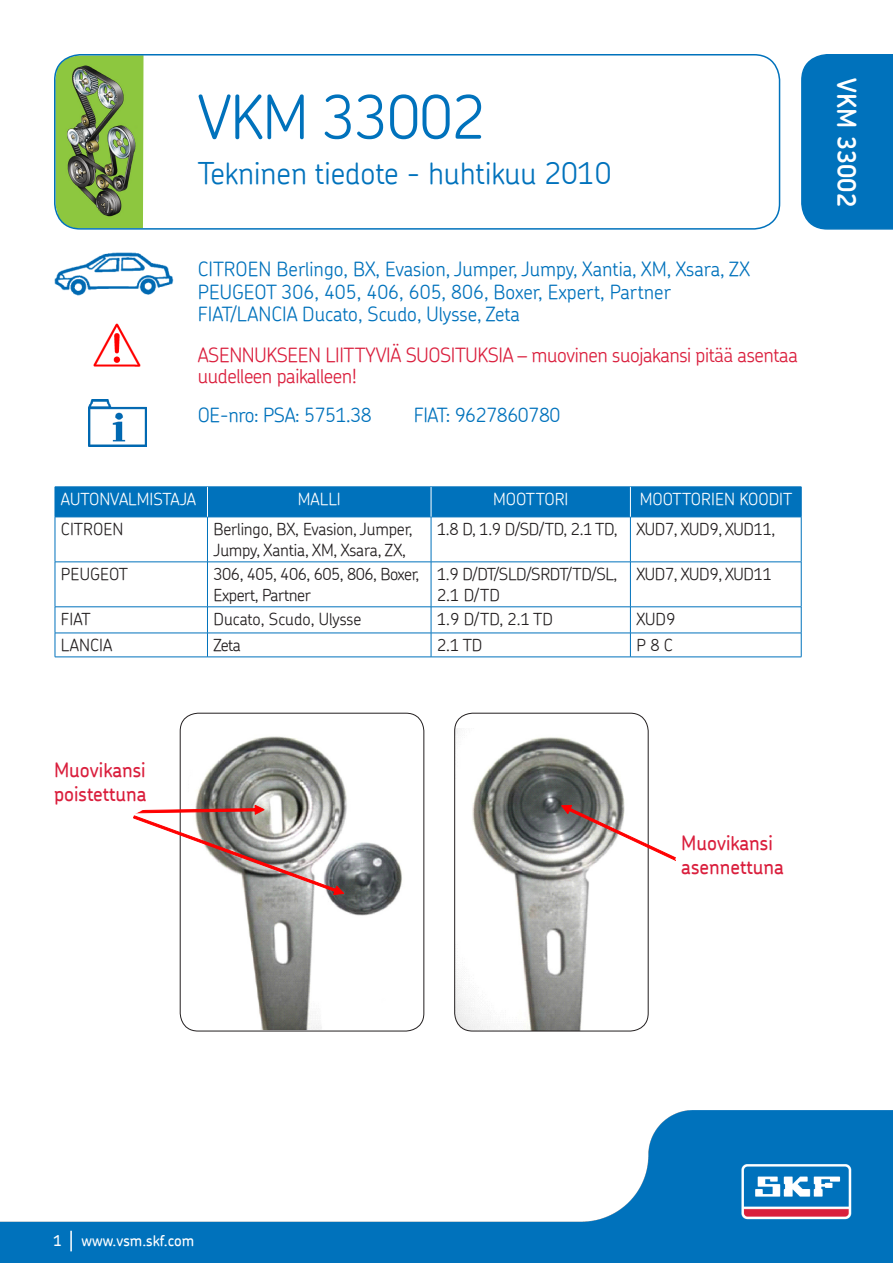
<style>
.page{position:relative;width:893px;height:1263px;background:#fff}
.page>*{position:absolute;margin:0;border:0;box-sizing:border-box;transform-origin:0 0}
.t1{font:300 60px "SKF Chevin";letter-spacing:-.02em;color:#0072bc}
.t2{font:300 30px "SKF Chevin";color:#0072bc}
.t3{font:600 25.5px "SKF Chevin";color:#fff}
.t4{font:300 19.5px "SKF Chevin";color:#0072bc}
.t5{font:300 19.5px/21px "SKF Chevin";letter-spacing:-.02em;color:#da1f3d}
.t6{font:500 19.5px/23.4px "SKF Chevin";color:#da1f3d}
.t7{font:300 19.5px "SKF Chevin";letter-spacing:-.02em;color:#0072bc}
.t8{font:300 16.5px/21px "SKF Chevin";letter-spacing:-.02em;color:#231f20}
.t9{font:300 16.5px "SKF Chevin";color:#fff}
.t10{font:300 16.5px "SKF Chevin";color:#231f20}
.t11{font:500 15px "SKF Chevin";color:#fff}
</style>
<div class="page">
<img style="left:55px;top:55px;width:89px;height:172px">
<div style="left:54px;top:54px;width:726px;height:176px;border:2px solid #0072bc;border-radius:26px"></div>
<img style="left:54px;top:253px;width:119px;height:43px">
<img style="left:93px;top:323px;width:48px;height:44px">
<img style="left:88px;top:399px;width:59px;height:48px">
<div style="left:801px;top:54px;width:92px;height:176px;background:#0072bc"></div>
<img style="left:0;top:1110px;width:893px;height:153px">
<hr style="left:70px;top:1231px;width:2px;height:20px;background:#fff">
<div style="left:56px;top:488px;width:745px;height:29px;background:#0072bc"></div>
<hr style="left:55px;top:487px;width:152px;height:1px;background:#0072bc">
<hr style="left:55px;top:487px;width:1px;height:30px;background:#0072bc">
<hr style="left:207px;top:487px;width:224px;height:1px;background:#0072bc">
<hr style="left:431px;top:487px;width:199px;height:1px;background:#0072bc">
<hr style="left:630px;top:487px;width:171px;height:1px;background:#0072bc">
<hr style="left:801px;top:487px;width:1px;height:30px;background:#0072bc">
<hr style="left:55px;top:517px;width:152px;height:1px;background:#0072bc">
<hr style="left:55px;top:517px;width:1px;height:45px;background:#0072bc">
<hr style="left:207px;top:517px;width:224px;height:1px;background:#0072bc">
<hr style="left:207px;top:517px;width:1px;height:45px;background:#0072bc">
<hr style="left:431px;top:517px;width:199px;height:1px;background:#0072bc">
<hr style="left:431px;top:517px;width:1px;height:45px;background:#0072bc">
<hr style="left:630px;top:517px;width:171px;height:1px;background:#0072bc">
<hr style="left:630px;top:517px;width:1px;height:45px;background:#0072bc">
<hr style="left:801px;top:517px;width:1px;height:45px;background:#0072bc">
<hr style="left:55px;top:562px;width:152px;height:1px;background:#0072bc">
<hr style="left:55px;top:562px;width:1px;height:45px;background:#0072bc">
<hr style="left:207px;top:562px;width:224px;height:1px;background:#0072bc">
<hr style="left:207px;top:562px;width:1px;height:45px;background:#0072bc">
<hr style="left:431px;top:562px;width:199px;height:1px;background:#0072bc">
<hr style="left:431px;top:562px;width:1px;height:45px;background:#0072bc">
<hr style="left:630px;top:562px;width:171px;height:1px;background:#0072bc">
<hr style="left:630px;top:562px;width:1px;height:45px;background:#0072bc">
<hr style="left:801px;top:562px;width:1px;height:45px;background:#0072bc">
<hr style="left:55px;top:606px;width:152px;height:1px;background:#0072bc">
<hr style="left:207px;top:606px;width:224px;height:1px;background:#0072bc">
<hr style="left:431px;top:606px;width:199px;height:1px;background:#0072bc">
<hr style="left:630px;top:606px;width:171px;height:1px;background:#0072bc">
<hr style="left:55px;top:633px;width:152px;height:1px;background:#0072bc">
<svg style="left:55px;top:607px;width:1px;height:50px"></svg>
<hr style="left:207px;top:633px;width:224px;height:1px;background:#0072bc">
<svg style="left:207px;top:607px;width:1px;height:50px"></svg>
<hr style="left:431px;top:633px;width:199px;height:1px;background:#0072bc">
<svg style="left:431px;top:607px;width:1px;height:50px"></svg>
<hr style="left:630px;top:633px;width:171px;height:1px;background:#0072bc">
<svg style="left:630px;top:607px;width:1px;height:50px"></svg>
<svg style="left:801px;top:607px;width:1px;height:50px"></svg>
<hr style="left:55px;top:657px;width:152px;height:1px;background:#0072bc">
<hr style="left:207px;top:657px;width:224px;height:1px;background:#0072bc">
<hr style="left:431px;top:657px;width:199px;height:1px;background:#0072bc">
<hr style="left:630px;top:657px;width:171px;height:1px;background:#0072bc">
<hr style="left:207px;top:487px;width:1px;height:30px;background:#fff">
<hr style="left:431px;top:487px;width:1px;height:30px;background:#fff">
<hr style="left:630px;top:487px;width:1px;height:30px;background:#fff">
<img style="left:180px;top:736px;width:222px;height:294px">
<div style="left:180px;top:713px;width:244px;height:318px;border:1px solid #231f20;border-radius:18px"></div>
<img style="left:455px;top:728px;width:193px;height:303px">
<div style="left:454px;top:713px;width:194px;height:318px;border:1px solid #231f20;border-radius:18px"></div>
<svg style="left:561px;top:805px;width:114px;height:60px"></svg>
<svg style="left:133px;top:761px;width:211px;height:151px"></svg>
<p class="t1" style="left:198px;top:78px;width:289px">VKM 33002</p>
<p class="t2" style="left:198px;top:154px;width:415px">Tekninen tiedote - huhtikuu 2010</p>
<p class="t4" style="left:198px;top:256px;width:554px">CITROEN Berlingo, BX, Evasion, Jumper, Jumpy, Xantia, XM, Xsara, ZX</p>
<p class="t4" style="left:198px;top:279px;width:475px">PEUGEOT 306, 405, 406, 605, 806, Boxer, Expert, Partner</p>
<p class="t4" style="left:198px;top:301px;width:324px">FIAT/LANCIA Ducato, Scudo, Ulysse, Zeta</p>
<p class="t5" style="left:198px;top:344px;width:602px">ASENNUKSEEN LIITTYVIÄ SUOSITUKSIA – muovinen suojakansi pitää asentaa uudelleen paikalleen!</p>
<p class="t7" style="left:198px;top:403px;width:176px">OE-nro: PSA: 5751.38</p>
<p class="t7" style="left:414px;top:403px;width:148px">FIAT: 9627860780</p>
<p class="t9" style="left:61px;top:488px;width:137px">AUTONVALMISTAJA</p>
<p class="t9" style="left:298px;top:488px;width:44px">MALLI</p>
<p class="t9" style="left:493px;top:488px;width:77px">MOOTTORI</p>
<p class="t9" style="left:640px;top:488px;width:154px">MOOTTORIEN KOODIT</p>
<p class="t10" style="left:61px;top:518px;width:64px">CITROEN</p>
<p class="t8" style="left:213px;top:518px;width:201px">Berlingo, BX, Evasion, Jumper,<br>Jumpy, Xantia, XM, Xsara, ZX,</p>
<p class="t8" style="left:437px;top:518px;width:182px">1.8 D, 1.9 D/SD/TD, 2.1 TD,</p>
<p class="t8" style="left:636px;top:518px;width:141px">XUD7, XUD9, XUD11,</p>
<p class="t10" style="left:61px;top:563px;width:69px">PEUGEOT</p>
<p class="t8" style="left:213px;top:563px;width:208px">306, 405, 406, 605, 806, Boxer,<br>Expert, Partner</p>
<p class="t8" style="left:437px;top:563px;width:182px">1.9 D/DT/SLD/SRDT/TD/SL,<br>2.1 D/TD</p>
<p class="t8" style="left:636px;top:563px;width:137px">XUD7, XUD9, XUD11</p>
<p class="t8" style="left:61px;top:608px;width:31px">FIAT</p>
<p class="t10" style="left:213px;top:608px;width:150px">Ducato, Scudo, Ulysse</p>
<p class="t8" style="left:437px;top:608px;width:117px">1.9 D/TD, 2.1 TD</p>
<p class="t8" style="left:636px;top:608px;width:40px">XUD9</p>
<p class="t8" style="left:61px;top:634px;width:53px">LANCIA</p>
<p class="t8" style="left:213px;top:634px;width:29px">Zeta</p>
<p class="t8" style="left:437px;top:634px;width:47px">2.1 TD</p>
<p class="t8" style="left:636px;top:634px;width:38px">P 8 C</p>
<p class="t3" style="left:863px;top:78px;width:130px;rotate:90deg">VKM 33002</p>
<p class="t6" style="left:54px;top:758px;width:94px">Muovikansi poistettuna</p>
<p class="t6" style="left:681px;top:831px;width:93px">Muovikansi</p>
<p class="t6" style="left:681px;top:855px;width:104px">asennettuna</p>
<p class="t11" style="left:53px;top:1231px;width:142px">1 www.vsm.skf.com</p>
</div>
